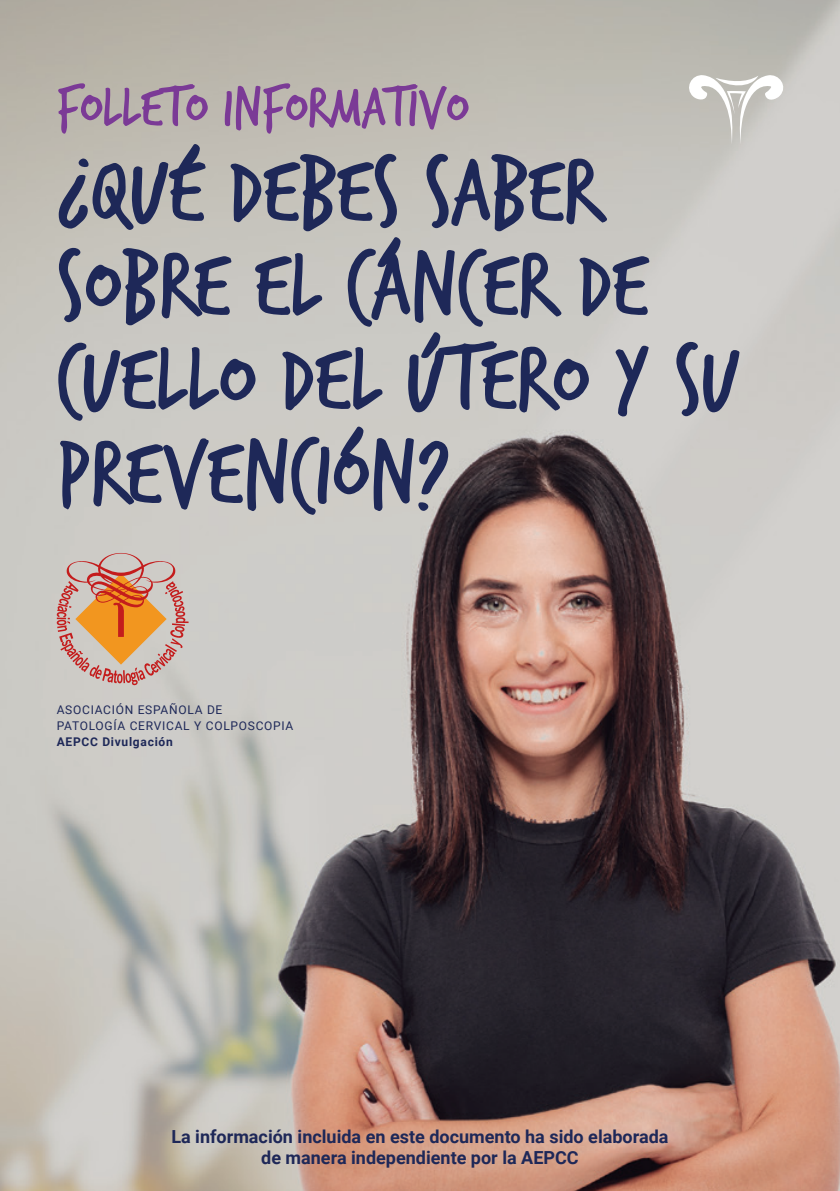
<style>
.page{position:relative;width:840px;height:1191px;background:#fff}
.page>*{position:absolute;margin:0;border:0;box-sizing:border-box;transform-origin:0 0}
.titulo{font:98px "Trash Hand";color:#1e2858}
.titulo-2{font:60px "Trash Hand";color:#7b3a96}
.Subtítulo{font:700 18px "Roboto";color:#1e2858}
.texo{font:12px "Roboto";letter-spacing:.06em;color:#1e2858}
.texo-2{font:700 12px "Roboto";letter-spacing:.06em;color:#1e2858}
</style>
<div class="page">
<img style="left:0;top:0;width:839px;height:1191px">
<svg style="left:683px;top:73px;width:104px;height:72px"></svg>
<svg style="left:57px;top:553px;width:131px;height:132px;background:#d3a489"></svg>
<p class="titulo-2" style="left:57px;top:78px;width:413px">FOLLETO INFORMATIVO</p>
<p class="titulo" style="left:57px;top:143px;width:543px">¿QUÉ DEBES SABER</p>
<p class="titulo" style="left:57px;top:237px;width:592px">SOBRE EL CÁNCER DE</p>
<p class="titulo" style="left:57px;top:331px;width:684px">CUELLO DEL ÚTERO Y SU</p>
<p class="titulo" style="left:57px;top:425px;width:395px">PREVENCIÓN?</p>
<p class="texo" style="left:57px;top:701px;width:167px">ASOCIACIÓN ESPAÑOLA DE</p>
<p class="texo" style="left:57px;top:717px;width:238px">PATOLOGÍA CERVICAL Y COLPOSCOPIA</p>
<p class="texo-2" style="left:57px;top:733px;width:117px">AEPCC Divulgación</p>
<p class="Subtítulo" style="left:171px;top:1123px;width:498px">La información incluida en este documento ha sido elaborada</p>
<p class="Subtítulo" style="left:261px;top:1145px;width:319px">de manera independiente por la AEPCC</p>
</div>
